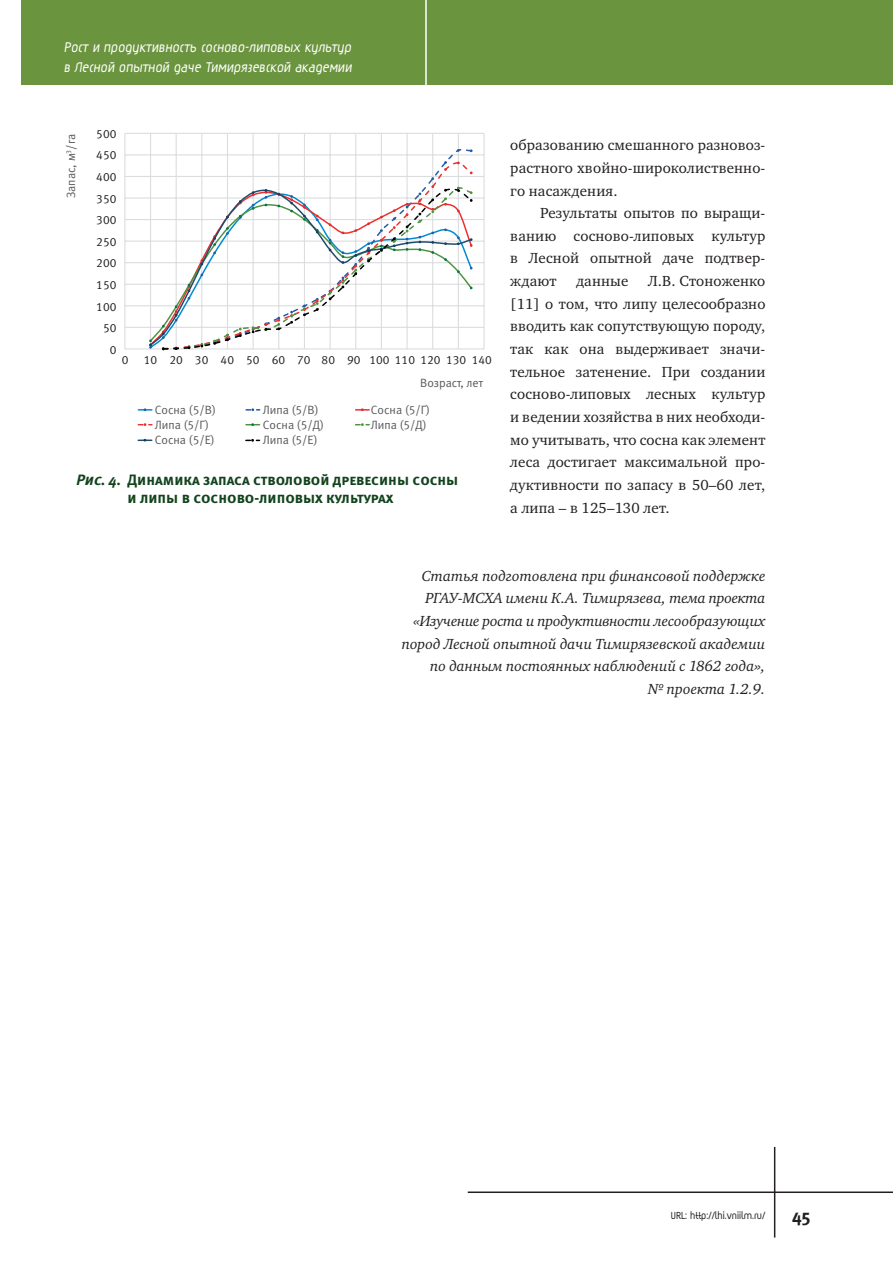
<style>
.page{position:relative;width:893px;height:1263px;background:#fff}
.page>*{position:absolute;margin:0;border:0;box-sizing:border-box;transform-origin:0 0}
.t1{font:18px "Meta Bold C";color:#231f20}
.t2{font:700 16.5px/19.8px "Magic C";color:#fff}
.Text{font:15px/22.6px "Charter C";letter-spacing:.01em;color:#231f20;text-align:justify}
.Text-2{font:italic 15px/22.6px "Charter C";color:#231f20;text-align:right}
.Ris_Zag{font:15px/18px "Meta Bold Caps C";color:#13431d}
.t3{font:12px "Meta Normal LFC";color:#57585a}
.t4{font:12px/21.6px "Meta Normal LFC";color:#231f20;text-align:right}
.t5{font:700 12px "Magic C";color:#231f20}
.s1{font-style:italic}
</style>
<div class="page">
<div style="left:21px;top:0;width:872px;height:85px;background:#6b943e"></div>
<hr style="left:425px;top:0;width:2px;height:85px;background:#fff">
<hr style="left:468px;top:1191px;width:425px;height:2px;background:#231f20">
<hr style="left:774px;top:1147px;width:1px;height:90px;background:#231f20">
<svg style="left:138px;top:408px;width:14px;height:3px"></svg>
<svg style="left:246px;top:408px;width:14px;height:3px"></svg>
<svg style="left:356px;top:408px;width:13px;height:3px"></svg>
<svg style="left:138px;top:423px;width:14px;height:3px"></svg>
<svg style="left:246px;top:423px;width:14px;height:3px"></svg>
<svg style="left:356px;top:423px;width:13px;height:3px"></svg>
<svg style="left:138px;top:439px;width:14px;height:2px"></svg>
<svg style="left:246px;top:439px;width:13px;height:3px"></svg>
<hr style="left:124px;top:133px;width:1px;height:216px;background:#dcdddf">
<hr style="left:125px;top:327px;width:359px;height:1px;background:#dcdddf">
<hr style="left:125px;top:305px;width:359px;height:1px;background:#dcdddf">
<hr style="left:125px;top:284px;width:359px;height:1px;background:#dcdddf">
<hr style="left:125px;top:262px;width:359px;height:1px;background:#dcdddf">
<hr style="left:125px;top:241px;width:359px;height:1px;background:#dcdddf">
<hr style="left:125px;top:219px;width:359px;height:1px;background:#dcdddf">
<hr style="left:125px;top:197px;width:359px;height:2px;background:#dcdddf">
<hr style="left:125px;top:176px;width:359px;height:1px;background:#dcdddf">
<hr style="left:125px;top:154px;width:359px;height:1px;background:#dcdddf">
<hr style="left:125px;top:133px;width:359px;height:1px;background:#dcdddf">
<hr style="left:150px;top:133px;width:1px;height:216px;background:#dcdddf">
<hr style="left:176px;top:133px;width:1px;height:216px;background:#dcdddf">
<hr style="left:201px;top:133px;width:1px;height:216px;background:#dcdddf">
<hr style="left:227px;top:133px;width:1px;height:216px;background:#dcdddf">
<hr style="left:253px;top:133px;width:1px;height:216px;background:#dcdddf">
<hr style="left:278px;top:133px;width:1px;height:216px;background:#dcdddf">
<hr style="left:304px;top:133px;width:1px;height:216px;background:#dcdddf">
<hr style="left:330px;top:133px;width:1px;height:216px;background:#dcdddf">
<hr style="left:355px;top:133px;width:1px;height:216px;background:#dcdddf">
<hr style="left:381px;top:133px;width:1px;height:216px;background:#dcdddf">
<hr style="left:406px;top:133px;width:2px;height:216px;background:#dcdddf">
<hr style="left:432px;top:133px;width:1px;height:216px;background:#dcdddf">
<hr style="left:458px;top:133px;width:1px;height:216px;background:#dcdddf">
<hr style="left:483px;top:133px;width:2px;height:216px;background:#dcdddf">
<hr style="left:125px;top:348px;width:359px;height:1px;background:#dcdddf">
<svg style="left:162px;top:146px;width:311px;height:16px"></svg>
<svg style="left:175px;top:162px;width:297px;height:23px"></svg>
<svg style="left:431px;top:177px;width:3px;height:8px"></svg>
<svg style="left:444px;top:161px;width:3px;height:10px"></svg>
<svg style="left:149px;top:340px;width:3px;height:9px"></svg>
<svg style="left:162px;top:187px;width:311px;height:163px"></svg>
<svg style="left:200px;top:343px;width:3px;height:4px"></svg>
<svg style="left:213px;top:340px;width:3px;height:5px"></svg>
<svg style="left:226px;top:334px;width:3px;height:7px"></svg>
<svg style="left:239px;top:328px;width:3px;height:9px"></svg>
<svg style="left:252px;top:326px;width:2px;height:7px"></svg>
<svg style="left:265px;top:322px;width:2px;height:9px"></svg>
<svg style="left:277px;top:317px;width:3px;height:13px"></svg>
<svg style="left:290px;top:311px;width:3px;height:13px"></svg>
<svg style="left:303px;top:305px;width:3px;height:11px"></svg>
<svg style="left:316px;top:298px;width:3px;height:13px"></svg>
<svg style="left:329px;top:290px;width:2px;height:10px"></svg>
<svg style="left:342px;top:277px;width:2px;height:11px"></svg>
<svg style="left:354px;top:263px;width:3px;height:12px"></svg>
<svg style="left:367px;top:242px;width:3px;height:20px"></svg>
<svg style="left:380px;top:239px;width:3px;height:13px"></svg>
<svg style="left:393px;top:237px;width:3px;height:14px"></svg>
<svg style="left:406px;top:226px;width:2px;height:6px"></svg>
<svg style="left:419px;top:213px;width:2px;height:10px"></svg>
<svg style="left:444px;top:189px;width:3px;height:17px"></svg>
<svg style="left:457px;top:187px;width:3px;height:5px"></svg>
<svg style="left:470px;top:191px;width:3px;height:11px"></svg>
<p class="t2" style="left:64px;top:39px;width:292px">Рост и продуктивность сосново-липовых культур в Лесной опытной даче Тимирязевской академии</p>
<p class="t3" style="left:64px;top:198px;width:66px;rotate:-90deg">Запас, м<sup>3</sup>/га</p>
<p class="t4" style="left:96px;top:123px;width:22px">500<br>450<br>400<br>350<br>300<br>250<br>200<br>150<br>100<br>50<br>0</p>
<p class="t4" style="left:122px;top:349px;width:8px">0</p>
<p class="t4" style="left:144px;top:349px;width:349px">10 20 30 40 50 60 70 80 90 100 110 120 130 140</p>
<p class="t3" style="left:420px;top:376px;width:64px">Возраст, лет</p>
<p class="t3" style="left:155px;top:403px;width:62px">Сосна (5/В)</p>
<p class="t3" style="left:263px;top:403px;width:57px">Липа (5/В)</p>
<p class="t3" style="left:371px;top:403px;width:61px">Сосна (5/Г)</p>
<p class="t3" style="left:155px;top:418px;width:55px">Липа (5/Г)</p>
<p class="t3" style="left:263px;top:418px;width:62px">Сосна (5/Д)</p>
<p class="t3" style="left:371px;top:418px;width:57px">Липа (5/Д)</p>
<p class="t3" style="left:155px;top:433px;width:61px">Сосна (5/Е)</p>
<p class="t3" style="left:263px;top:433px;width:56px">Липа (5/Е)</p>
<p class="Ris_Zag" style="left:128px;top:470px;width:332px;text-indent:-51px"><span class="s1">Рис. 4.</span> Динамика запаса стволовой древесины сосны и липы в сосново-липовых культурах</p>
<p class="Text" style="left:510px;top:134px;width:257px">образованию смешанного разновоз&shy;растного хвойно-широколиственно&shy;го насаждения.</p>
<p class="Text" style="left:510px;top:202px;width:257px;text-indent:30px">Результаты опытов по выращи&shy;ванию сосново-липовых культур в Лесной опытной даче подтвер&shy;ждают</p>
<p class="Text" style="left:510px;top:270px;width:257px;text-indent:138px">Л.В. Стоноженко [11] о том, что липу целесообразно вводить как сопутствующую породу, так как она выдерживает значи&shy;тельное затенение. При создании сосново-липовых лесных культур и ведении хозяйства в них необходи&shy;мо учитывать, что сосна как элемент леса достигает максимальной про&shy;дуктивности по запасу в 50–60 лет, а липа – в 125–130 лет.</p>
<p class="Text" style="left:576px;top:270px;width:53px">данные</p>
<p class="Text-2" style="left:402px;top:565px;width:365px">Статья подготовлена при финансовой поддержке РГАУ-МСХА имени К.А. Тимирязева, тема проекта «Изучение роста и продуктивности лесообразующих пород Лесной опытной дачи Тимирязевской академии по данным постоянных наблюдений с 1862 года»,<br>№ проекта 1.2.9.</p>
<p class="t5" style="left:671px;top:1210px;width:96px">URL: http://lhi.vniilm.ru/</p>
<p class="t1" style="left:792px;top:1205px;width:20px">45</p>
</div>
